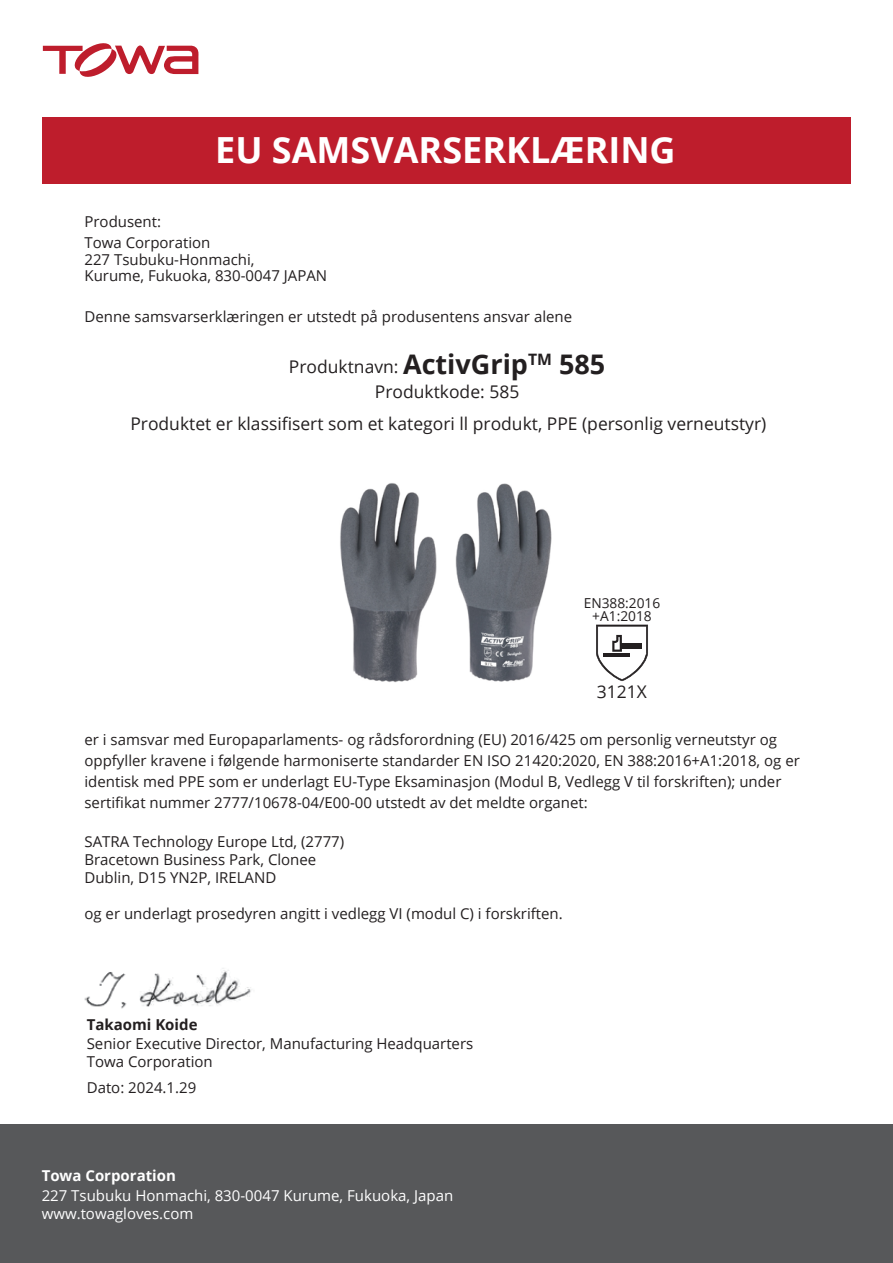
<style>
.page{position:relative;width:893px;height:1263px;background:#fff}
.page>*{position:absolute;margin:0;border:0;box-sizing:border-box;transform-origin:0 0}
.t1{font:700 36px "Open Sans";color:#fff}
.t2{font:17.55px/25.2px "Open Sans";color:#231f20;text-align:center}
.t3{font:17.4px "Open Sans";color:#231f20}
.t4{font:15px/21px "Open Sans";color:#231f20}
.t5{font:15px/18px "Open Sans";color:#fff}
.t6{font:700 15px "Open Sans";color:#fff}
.t7{font:700 15px "Open Sans";color:#231f20}
.t8{font:13.65px/13.6px "Open Sans";color:#231f20;text-align:center}
.s1{font-weight:700;font-size:27px}
</style>
<div class="page">
<img style="left:84px;top:968px;width:167px;height:41px">
<div style="left:43px;top:117px;width:807px;height:67px;background:#be1d2c"></div>
<svg style="left:43px;top:43px;width:156px;height:34px"></svg>
<div style="left:0;top:1125px;width:893px;height:138px;background:#57585a"></div>
<svg style="left:596px;top:625px;width:52px;height:56px"></svg>
<hr style="left:620px;top:643px;width:21px;height:2px;background:#231f20">
<hr style="left:620px;top:646px;width:21px;height:3px;background:#231f20">
<img style="left:340px;top:483px;width:212px;height:200px">
<h1 class="t1" style="left:215px;top:125px;width:462px">EU SAMSVARSERKLÆRING</h1>
<p class="t4" style="left:84px;top:211px;width:127px">Produsent:<br>Towa Corporation</p>
<p class="t4" style="left:84px;top:251px;width:244px;line-height:16.5px">227 Tsubuku-Honmachi,<br>Kurume, Fukuoka, 830-0047 JAPAN</p>
<p class="t4" style="left:84px;top:306px;width:489px">Denne samsvarserklæringen er utstedt på produsentens ansvar alene</p>
<p class="t2" style="left:289px;top:354px;width:318px">Produktnavn: <span class="s1">ActivGrip</span><sup>TM</sup> <span class="s1">585<br></span>Produktkode: 585</p>
<p class="t2" style="left:130px;top:410px;width:637px">Produktet er klassifisert som et kategori ll produkt, PPE (personlig verneutstyr)</p>
<p class="t8" style="left:584px;top:595px;width:78px">EN388:2016 +A1:2018</p>
<p class="t3" style="left:597px;top:679px;width:51px">3121X</p>
<p class="t4" style="left:84px;top:728px;width:717px">er i samsvar med Europaparlaments- og rådsforordning (EU) 2016/425 om personlig verneutstyr og oppfyller kravene i følgende harmoniserte standarder EN ISO 21420:2020, EN 388:2016+A1:2018, og er identisk med PPE som er underlagt EU-Type Eksaminasjon (Modul B, Vedlegg V til forskriften); under sertifikat nummer 2777/10678-04/E00-00 utstedt av det meldte organet:</p>
<p class="t4" style="left:84px;top:832px;width:261px;line-height:18px">SATRA Technology Europe Ltd, (2777)<br>Bracetown Business Park, Clonee<br>Dublin, D15 YN2P, IRELAND</p>
<p class="t4" style="left:84px;top:902px;width:480px">og er underlagt prosedyren angitt i vedlegg VI (modul C) i forskriften.</p>
<p class="t7" style="left:87px;top:1014px;width:112px">Takaomi Koide</p>
<p class="t4" style="left:87px;top:1034px;width:388px;line-height:18px">Senior Executive Director, Manufacturing Headquarters<br>Towa Corporation</p>
<p class="t4" style="left:87px;top:1076px;width:111px">Dato: 2024.1.29</p>
<p class="t6" style="left:42px;top:1165px;width:136px">Towa Corporation</p>
<p class="t5" style="left:42px;top:1186px;width:413px">227 Tsubuku Honmachi, 830-0047 Kurume, Fukuoka, Japan www.towagloves.com</p>
</div>
